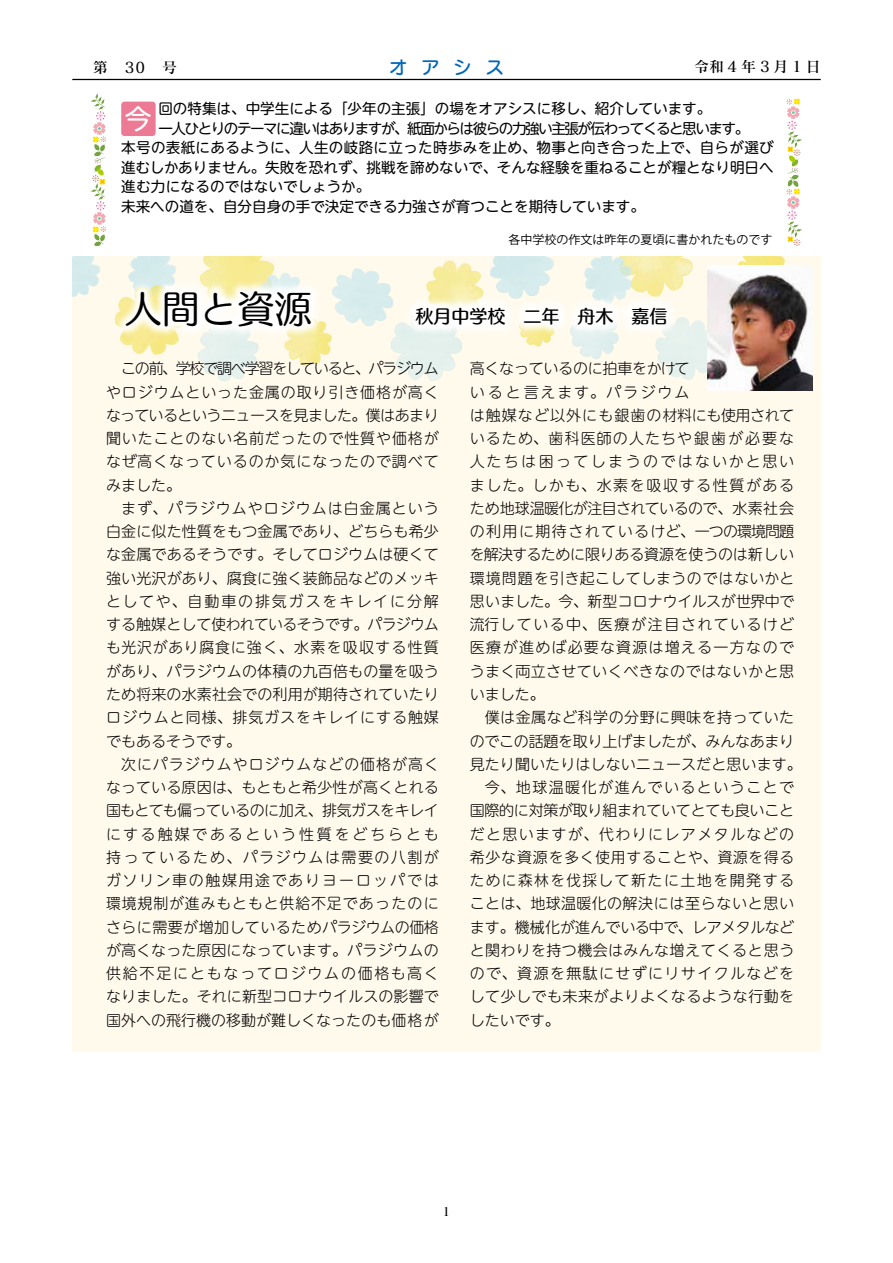
<style>
.page{position:relative;width:893px;height:1263px;background:#fff}
.page>*{position:absolute;margin:0;border:0;box-sizing:border-box;transform-origin:0 0}
.t1{font:37.5px "Humming Std M";color:#000}
.t2{font:26.7px "UD Shin M Go Pro";color:#fff}
.t3{font:18px "Humming Std D";color:#000}
.t4{font:18px "Seurat Pro DB";color:#0068b7}
.t5{font:300 15px/23.2px "UD Shin M Go Pro";letter-spacing:.035em;color:#000;text-align:justify}
.t6{font:300 15px/23.2px "UD Shin M Go Pro";letter-spacing:.065em;color:#000}
.t7{font:300 15px "UD Shin M Go Pro";letter-spacing:.09em;color:#000}
.t8{font:300 15px "UD Shin M Go Pro";letter-spacing:.095em;color:#000}
.t9{font:300 15px "UD Shin M Go Pro";letter-spacing:-.015em;color:#000}
.t10{font:300 15px "UD Shin M Go Pro";letter-spacing:.005em;color:#000}
.t11{font:300 15px "UD Shin M Go Pro";letter-spacing:-.02em;color:#000}
.t12{font:300 15px "UD Shin M Go Pro";letter-spacing:-.035em;color:#000}
.t13{font:300 15px "UD Shin M Go Pro";letter-spacing:.055em;color:#000}
.t14{font:15px "Matisse Pro DB";letter-spacing:.25em;color:#000}
.t15{font:14.55px "UD Shin M Go Pro";color:#000}
.t16{font:14.55px "UD Shin M Go Pro";letter-spacing:-.1em;color:#000}
.t17{font:14.55px "UD Shin M Go Pro";letter-spacing:.025em;color:#000}
.t18{font:12px "Koz Go Pr 6 N";color:#000}
.t19{font:12px "Matisse Pro DB";color:#000}
</style>
<div class="page">
<div style="left:72px;top:256px;width:749px;height:796px;background:#fffaec"></div>
<svg style="left:728px;top:256px;width:74px;height:10px"></svg>
<div style="left:121px;top:102px;width:35px;height:34px;background:#ed7a94;border-radius:3px"></div>
<img style="left:708px;top:266px;width:104px;height:125px">
<svg style="left:91px;top:93px;width:16px;height:137px"></svg>
<svg style="left:786px;top:98px;width:16px;height:148px"></svg>
<img style="left:72px;top:230px;width:283px;height:151px">
<img style="left:355px;top:256px;width:373px;height:133px">
<hr style="left:72px;top:79px;width:749px;height:1px;background:#000">
<p class="t14" style="left:93px;top:58px;width:86px">第　30　号</p>
<p class="t4" style="left:389px;top:55px;width:116px">オ ア シ ス</p>
<p class="t14" style="left:694px;top:57px;width:128px">令和4年3月1日</p>
<p class="t15" style="left:158px;top:97px;width:554px">回の特集は、中学生による「少年の主張」の場をオアシスに移し、紹介しています。</p>
<p class="t16" style="left:158px;top:116px;width:592px">一人ひとりのテーマに違いはありますが、紙面からは彼らの力強い主張が伝わってくると思います。</p>
<p class="t17" style="left:121px;top:136px;width:654px">本号の表紙にあるように、人生の岐路に立った時歩みを止め、物事と向き合った上で、自らが選び</p>
<p class="t15" style="left:121px;top:155px;width:654px">進むしかありません。失敗を恐れず、挑戦を諦めないで、そんな経験を重ねることが糧となり明日へ</p>
<p class="t15" style="left:121px;top:175px;width:251px">進む力になるのではないでしょうか。</p>
<p class="t15" style="left:121px;top:194px;width:525px">未来への道を、自分自身の手で決定できる力強さが育つことを期待しています。</p>
<h2 class="t2" style="left:125px;top:97px;width:28px">今</h2>
<h1 class="t1" style="left:125px;top:279px;width:189px">人間と資源</h1>
<p class="t18" style="left:509px;top:233px;width:265px">各中学校の作文は昨年の夏頃に書かれたものです</p>
<p class="t3" style="left:416px;top:302px;width:253px">秋月中学校　二年　舟木　嘉信</p>
<p class="t5" style="left:106px;top:356px;width:334px;text-indent:15px">この前、学校で調べ学習をしていると、パラジウムやロジウムといった金属の取り引き価格が高くなっているというニュースを見ました。僕はあまり聞いたことのない名前だったので性質や価格がなぜ高くなっているのか気になったので調べてみました。</p>
<p class="t5" style="left:106px;top:496px;width:334px;text-indent:15px">まず、パラジウムやロジウムは白金属という白金に似た性質をもつ金属であり、どちらも希少な金属であるそうです。そしてロジウムは硬くて強い光沢があり、腐食に強く装飾品などのメッキとしてや、自動車の排気ガスをキレイに分解する触媒として使われているそうです。パラジウムも光沢があり腐食に強く、水素を吸収する性質があり、パラジウムの体積の九百倍もの量を吸うため将来の水素社会での利用が期待されていたりロジウムと同様、排気ガスをキレイにする触媒でもあるそうです。</p>
<p class="t5" style="left:106px;top:752px;width:334px;text-indent:15px">次にパラジウムやロジウムなどの価格が高くなっている原因は、もともと希少性が高くとれる国もとても偏っているのに加え、排気ガスをキレイにする触媒であるという性質をどちらとも持っているため、パラジウムは需要の八割がガソリン車の触媒用途でありヨーロッパでは環境規制が進みもともと供給不足であったのにさらに需要が増加しているためパラジウムの価格が高くなった原因になっています。パラジウムの供給不足にともなってロジウムの価格も高くなりました。それに新型コロナウイルスの影響で国外への飛行機の移動が難しくなったのも価格が</p>
<p class="t6" style="left:470px;top:356px;width:326px">高くなっているのに拍車をかけて<br>いると言えます。パラジウム<br>は触媒など以外にも銀歯の材料にも使用されているため、歯科医師の人たちや銀歯が必要な人たちは困ってしまうのではないかと思いました。しかも、水素を吸収する性質があるため地球温暖化が注目されているので、水素社会の利用に期待されているけど、一つの環境問題を解決するために限りある資源を使うのは新しい環境問題を引き起こしてしまうのではないかと思いました。今、新型コロナウイルスが世界中で流行している中、医療が注目されているけど医療が進めば必要な資源は増える一方なのでうまく両立させていくべきなのではないかと思いました。</p>
<p class="t5" style="left:485px;top:705px;width:311px">僕は金属など科学の分野に興味を持っていた</p>
<p class="t9" style="left:470px;top:729px;width:326px">のでこの話題を取り上げましたが、みんなあまり</p>
<p class="t10" style="left:470px;top:752px;width:334px">見たり聞いたりはしないニュースだと思います。</p>
<p class="t8" style="left:485px;top:775px;width:311px">今、地球温暖化が進んでいるということで</p>
<p class="t11" style="left:470px;top:798px;width:326px">国際的に対策が取り組まれていてとても良いこと</p>
<p class="t7" style="left:470px;top:822px;width:326px">だと思いますが、代わりにレアメタルなどの</p>
<p class="t13" style="left:470px;top:845px;width:326px">希少な資源を多く使用することや、資源を得る</p>
<p class="t8" style="left:470px;top:868px;width:326px">ために森林を伐採して新たに土地を開発する</p>
<p class="t5" style="left:470px;top:891px;width:326px">ことは、地球温暖化の解決には至らないと思い</p>
<p class="t12" style="left:470px;top:915px;width:326px">ます。機械化が進んでいる中で、レアメタルなど</p>
<p class="t5" style="left:470px;top:938px;width:326px">と関わりを持つ機会はみんな増えてくると思う</p>
<p class="t7" style="left:470px;top:961px;width:326px">ので、資源を無駄にせずにリサイクルなどを</p>
<p class="t5" style="left:470px;top:984px;width:326px">して少しでも未来がよりよくなるような行動を</p>
<p class="t5" style="left:470px;top:1007px;width:91px">したいです。</p>
<p class="t19" style="left:443px;top:1204px;width:9px">1</p>
</div>
